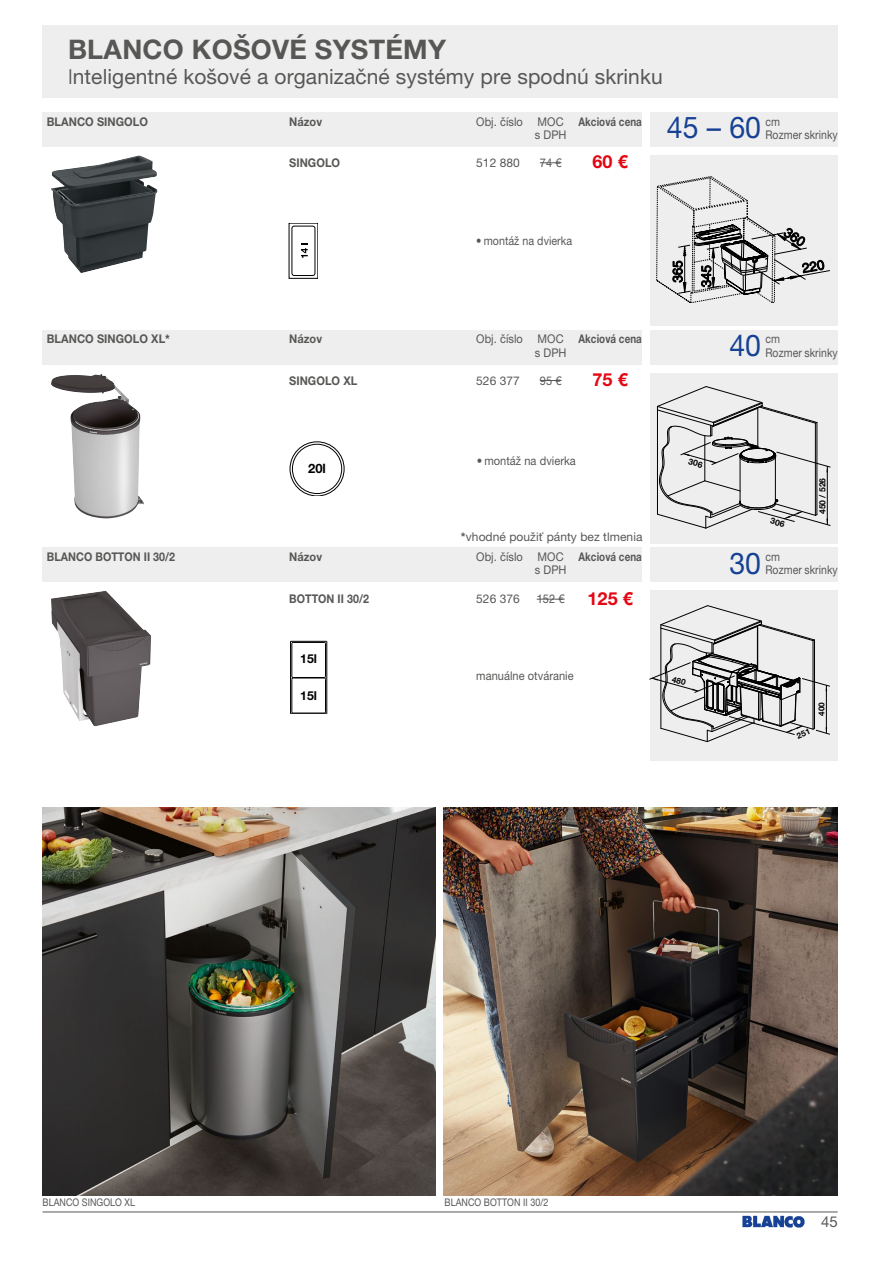
<style>
.page{position:relative;width:893px;height:1263px;background:#fff}
.page>*{position:absolute;margin:0;border:0;box-sizing:border-box;transform-origin:0 0}
.t1{font:30px "Helvetica Neue LT Pro";letter-spacing:.005em;color:#164194;scale:.95 1}
.t2{font:700 27px "Helvetica Neue LT Pro";letter-spacing:.01em;color:#575756}
.t3{font:21px "Helvetica Neue LT Pro";letter-spacing:.005em;color:#575756}
.t4{font:700 18px "Helvetica Neue LT Pro";letter-spacing:.005em;color:#e30613}
.t5{font:15px "Helvetica Neue LT Pro";color:#575756}
.t6{font:700 12.9px "Helvetica Neue LT Pro";color:#000}
.t7{font:700 12.3px "Helvetica Neue LT Pro";color:#000}
.t8{font:12px/13.5px "Helvetica Neue LT Pro";letter-spacing:.005em;color:#575756;text-align:right;scale:.92 1}
.t9{font:700 12px "Helvetica Neue LT Pro";letter-spacing:.005em;color:#575756;scale:.92 1}
.t10{font:12px "Helvetica Neue LT Pro";letter-spacing:.005em;color:#575756}
.t11{font:12px/13.5px "Helvetica Neue LT Pro";letter-spacing:.005em;color:#575756;scale:.87 1}
.t12{font:700 12px "Helvetica Neue LT Pro";letter-spacing:.005em;color:#575756;scale:.82 1}
.t13{font:700 12px "Helvetica Neue LT Pro";letter-spacing:.005em;color:#575756;scale:.89 1}
.t14{font:12px "Helvetica Neue LT Pro";letter-spacing:.005em;color:#575756;scale:.89 1}
.t15{font:10.5px "Helvetica Neue LT Pro";letter-spacing:.005em;color:#575756;scale:.85 1}
.t16{font:700 8.55px "Helvetica Neue LT Pro";color:#000}
.t17{font:700 8.25px "Helvetica Neue LT Pro";color:#000}
.s1{font-family:"Frutiger LT Com";font-weight:300}
.s2{font-weight:800}
.s3{font-weight:700}
</style>
<div class="page">
<hr style="left:43px;top:1211px;width:795px;height:1px;background:#575756">
<img style="left:742px;top:1215px;width:63px;height:13px">
<div style="left:43px;top:26px;width:795px;height:72px;background:#eee"></div>
<div style="left:651px;top:590px;width:187px;height:170px;background:#eee"></div>
<div style="left:651px;top:548px;width:187px;height:34px;background:#eee"></div>
<div style="left:43px;top:548px;width:599px;height:34px;background:#eee"></div>
<svg style="left:537px;top:599px;width:28px;height:1px"></svg>
<img style="left:51px;top:591px;width:100px;height:135px">
<hr style="left:291px;top:713px;width:36px;height:1px;background:#000">
<hr style="left:290px;top:641px;width:1px;height:73px;background:#000">
<hr style="left:292px;top:644px;width:1px;height:32px;background:#000">
<hr style="left:292px;top:679px;width:1px;height:33px;background:#000">
<hr style="left:293px;top:678px;width:31px;height:1px;background:#000">
<hr style="left:293px;top:677px;width:31px;height:1px;background:#000">
<hr style="left:325px;top:679px;width:1px;height:33px;background:#000">
<hr style="left:325px;top:644px;width:1px;height:32px;background:#000">
<hr style="left:327px;top:641px;width:1px;height:73px;background:#000">
<hr style="left:293px;top:642px;width:31px;height:1px;background:#000">
<hr style="left:291px;top:641px;width:36px;height:1px;background:#000">
<img style="left:444px;top:808px;width:394px;height:388px">
<div style="left:651px;top:155px;width:187px;height:170px;background:#eee"></div>
<div style="left:651px;top:113px;width:187px;height:34px;background:#eee"></div>
<div style="left:43px;top:113px;width:599px;height:34px;background:#eee"></div>
<svg style="left:540px;top:162px;width:21px;height:1px"></svg>
<svg style="left:657px;top:176px;width:173px;height:127px"></svg>
<svg style="left:289px;top:223px;width:29px;height:55px"></svg>
<img style="left:51px;top:155px;width:107px;height:118px">
<div style="left:651px;top:330px;width:187px;height:34px;background:#eee"></div>
<div style="left:43px;top:330px;width:599px;height:34px;background:#eee"></div>
<svg style="left:540px;top:380px;width:21px;height:1px"></svg>
<div style="left:651px;top:373px;width:187px;height:170px;background:#eee"></div>
<div style="left:290px;top:442px;width:54px;height:54px;border:1px solid #000;border-radius:50%"></div>
<div style="left:292px;top:444px;width:50px;height:50px;border:1px solid #000;border-radius:50%"></div>
<img style="left:51px;top:374px;width:93px;height:144px">
<img style="left:43px;top:808px;width:393px;height:388px">
<svg style="left:649px;top:605px;width:181px;height:137px"></svg>
<svg style="left:657px;top:386px;width:173px;height:142px"></svg>
<h2 class="t2" style="left:68px;top:32px;width:380px">BLANCO KOŠOVÉ SYSTÉMY</h2>
<h3 class="t3" style="left:68px;top:64px;width:596px"><span class="s1">I</span>nteligentné košové a organizačné systémy pre spodnú skrinku</h3>
<p class="t9" style="left:47px;top:114px;width:112px">BLANCO SINGOLO</p>
<p class="t9" style="left:289px;top:114px;width:37px">Názov</p>
<p class="t8" style="left:476px;top:114px;width:100px">Obj. číslo MOC s DPH</p>
<p class="t12" style="left:578px;top:114px;width:79px">Akciová cena</p>
<p class="t9" style="left:289px;top:155px;width:57px">SINGOLO</p>
<p class="t10" style="left:476px;top:155px;width:45px">512 880</p>
<p class="t8" style="left:540px;top:156px;width:25px">74 €</p>
<h3 class="t4" style="left:593px;top:150px;width:37px">60 €</h3>
<h1 class="t1" style="left:667px;top:110px;width:101px">45 – 60</h1>
<p class="t11" style="left:765px;top:114px;width:85px">cm<br>Rozmer skrinky</p>
<p class="t14" style="left:476px;top:234px;width:109px">• montáž na dvierka</p>
<p class="t9" style="left:47px;top:331px;width:135px">BLANCO SINGOLO XL<span class="s2">*</span></p>
<p class="t9" style="left:289px;top:331px;width:37px">Názov</p>
<p class="t8" style="left:476px;top:332px;width:100px">Obj. číslo MOC s DPH</p>
<p class="t12" style="left:578px;top:331px;width:79px">Akciová cena</p>
<p class="t9" style="left:289px;top:373px;width:76px">SINGOLO XL</p>
<p class="t10" style="left:476px;top:373px;width:45px">526 377</p>
<p class="t8" style="left:540px;top:373px;width:25px">95 €</p>
<h3 class="t4" style="left:593px;top:368px;width:37px">75 €</h3>
<p class="t6" style="left:308px;top:460px;width:19px">20l</p>
<p class="t8" style="left:477px;top:453px;width:109px">• montáž na dvierka</p>
<p class="t10" style="left:461px;top:530px;width:183px"><span class="s3">*</span>vhodné použiť pánty bez tlmenia</p>
<p class="t13" style="left:47px;top:549px;width:146px">BLANCO BOTTON II 30/2</p>
<p class="t9" style="left:289px;top:549px;width:37px">Názov</p>
<p class="t8" style="left:476px;top:549px;width:100px">Obj. číslo MOC s DPH</p>
<p class="t12" style="left:578px;top:549px;width:79px">Akciová cena</p>
<p class="t13" style="left:289px;top:592px;width:91px">BOTTON II 30/2</p>
<p class="t10" style="left:476px;top:592px;width:45px">526 376</p>
<p class="t8" style="left:537px;top:592px;width:32px">152 €</p>
<h3 class="t4" style="left:587px;top:588px;width:47px">125 €</h3>
<p class="t7" style="left:300px;top:651px;width:18px">15l</p>
<p class="t7" style="left:300px;top:687px;width:18px">15l</p>
<p class="t8" style="left:476px;top:669px;width:107px">manuálne otváranie</p>
<h1 class="t1" style="left:729px;top:327px;width:35px">40</h1>
<p class="t11" style="left:765px;top:332px;width:85px">cm<br>Rozmer skrinky</p>
<p class="t16" style="left:817px;top:514px;width:38px;rotate:-90deg">450 / 526</p>
<h1 class="t1" style="left:729px;top:545px;width:35px">30</h1>
<p class="t11" style="left:765px;top:549px;width:85px">cm<br>Rozmer skrinky</p>
<p class="t17" style="left:816px;top:716px;width:15px;rotate:-90deg">400</p>
<p class="t15" style="left:43px;top:1196px;width:110px">BLANCO SINGOLO XL</p>
<p class="t15" style="left:445px;top:1196px;width:124px">BLANCO BOTTON II 30/2</p>
<p class="t5" style="left:821px;top:1212px;width:18px">45</p>
</div>
